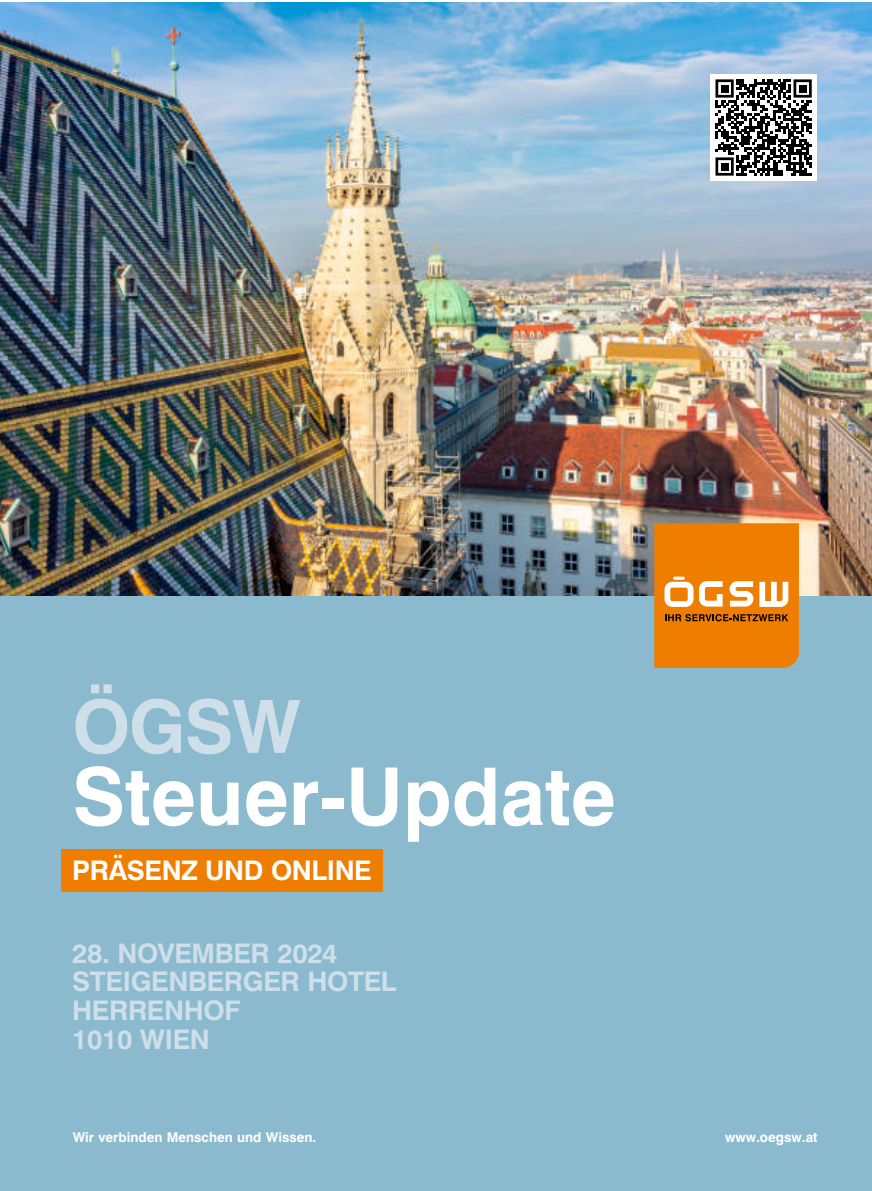
<style>
.page{position:relative;width:872px;height:1191px;background:#fff}
.page>*{position:absolute;margin:0;border:0;box-sizing:border-box;transform-origin:0 0}
.t1{font:700 79.5px "Swiss 721 BT";color:#fff}
.t2{font:700 73.5px "Swiss 721 BT";color:#cfdfea}
.t3{font:700 27px/28.5px "Swiss 721 BT";letter-spacing:-.015em;color:#cfdfea}
.t4{font:700 27px "Swiss 721 BT";letter-spacing:-.015em;color:#fff}
.t5{font:700 13.5px "Swiss 721 BT";color:#fff}
.t6{font:300 6px "Swiss 721 BT";color:#fff}
</style>
<div class="page">
<div style="left:0;top:526px;width:872px;height:665px;background:#8bbacf"></div>
<img style="left:0;top:3px;width:872px;height:592px">
<div style="left:710px;top:74px;width:106px;height:107px;background:#fff"></div>
<svg style="left:715px;top:79px;width:96px;height:97px"></svg>
<div style="left:720px;top:85px;width:8px;height:7px;background:#000"></div>
<div style="left:798px;top:85px;width:8px;height:7px;background:#000"></div>
<div style="left:720px;top:163px;width:8px;height:7px;background:#000"></div>
<svg style="left:654px;top:523px;width:145px;height:145px"></svg>
<div style="left:62px;top:849px;width:321px;height:42px;background:#ef7d00"></div>
<p class="t6" style="left:54px;top:566px;width:6px;rotate:-90deg">©</p>
<h2 class="t2" style="left:72px;top:682px;width:230px">ÖGSW</h2>
<h1 class="t1" style="left:72px;top:748px;width:545px">Steuer-Update</h1>
<p class="t4" style="left:72px;top:854px;width:301px">PRÄSENZ UND ONLINE</p>
<p class="t3" style="left:72px;top:939px;width:326px">28. NOVEMBER 2024<br>STEIGENBERGER HOTEL<br>HERRENHOF<br>1010 WIEN</p>
<p class="t5" style="left:73px;top:1128px;width:245px">Wir verbinden Menschen und Wissen.</p>
<p class="t5" style="left:725px;top:1128px;width:94px">www.oegsw.at</p>
</div>
